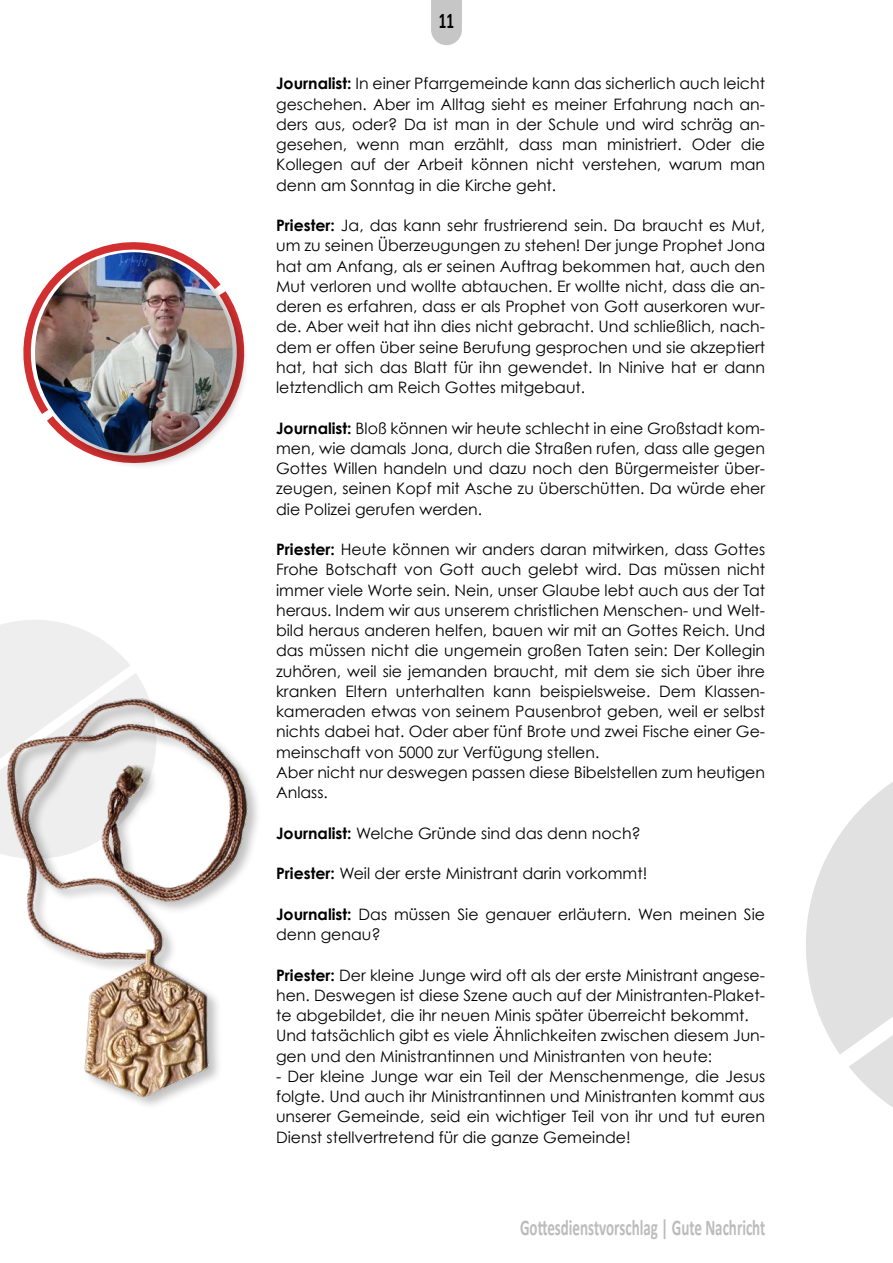
<style>
.page{position:relative;width:893px;height:1263px;background:#fff}
.page>*{position:absolute;margin:0;border:0;box-sizing:border-box;transform-origin:0 0}
.t1{font:700 22.5px "Calibri";color:#bcbcbc;scale:.67 1}
.t2{font:700 22.5px "Calibri";color:#000;scale:.67 1}
.t3{font:15.75px/20.2px "Century Gothic";color:#000;text-align:justify}
.s1{font-weight:700}
</style>
<div class="page">
<svg style="left:431px;top:0;width:31px;height:45px"></svg>
<svg style="left:23px;top:242px;width:156px;height:160px"></svg>
<svg style="left:0;top:620px;width:130px;height:53px"></svg>
<svg style="left:806px;top:782px;width:87px;height:325px"></svg>
<div style="left:36px;top:253px;width:214px;height:217px;background:#000;opacity:.25"></div>
<img style="left:35px;top:252px;width:198px;height:201px">
<div style="left:6px;top:697px;width:256px;height:414px;background:#000;opacity:.25"></div>
<img style="left:0;top:673px;width:250px;height:438px">
<h1 class="t2" style="left:439px;top:6px;width:24px">11</h1>
<p class="t3" style="left:276px;top:73px;width:491px"><span class="s1">Journalist:</span> In einer Pfarrgemeinde kann das sicherlich auch leicht geschehen. Aber im Alltag sieht es meiner Erfahrung nach an&shy;ders aus, oder? Da ist man in der Schule und wird schräg an&shy;gesehen, wenn man erzählt, dass man ministriert. Oder die Kollegen auf der Arbeit können nicht verstehen, warum man denn am Sonntag in die Kirche geht.</p>
<p class="t3" style="left:276px;top:215px;width:491px"><span class="s1">Priester:</span> Ja, das kann sehr frustrierend sein. Da braucht es Mut, um zu seinen Überzeugungen zu stehen! Der junge Prophet Jona hat am Anfang, als er seinen Auftrag bekommen hat, auch den Mut verloren und wollte abtauchen. Er wollte nicht, dass die an&shy;deren es erfahren, dass er als Prophet von Gott auserkoren wur&shy;de. Aber weit hat ihn dies nicht gebracht. Und schließlich, nach&shy;dem er offen über seine Berufung gesprochen und sie akzeptiert hat, hat sich das Blatt für ihn gewendet. In Ninive hat er dann letztendlich am Reich Gottes mitgebaut.</p>
<p class="t3" style="left:276px;top:418px;width:491px"><span class="s1">Journalist:</span> Bloß können wir heute schlecht in eine Großstadt kom&shy;men, wie damals Jona, durch die Straßen rufen, dass alle gegen Gottes Willen handeln und dazu noch den Bürgermeister über&shy;zeugen, seinen Kopf mit Asche zu überschütten. Da würde eher die Polizei gerufen werden.</p>
<p class="t3" style="left:276px;top:539px;width:491px;text-align:left"><span class="s1">Priester:</span> Heute können wir anders daran mitwirken, dass Gottes Frohe Botschaft von Gott auch gelebt wird. Das müssen nicht immer viele Worte sein. Nein, unser Glaube lebt auch aus der Tat heraus. Indem wir aus unserem christlichen Menschen- und Welt&shy;bild heraus anderen helfen, bauen wir mit an Gottes Reich. Und das müssen nicht die ungemein großen Taten sein: Der Kollegin zuhören, weil sie jemanden braucht, mit dem sie sich über ihre kranken Eltern unterhalten kann beispielsweise. Dem Klassen&shy;kameraden etwas von seinem Pausenbrot geben, weil er selbst nichts dabei hat. Oder aber fünf Brote und zwei Fische einer Ge&shy;meinschaft von 5000 zur Verfügung stellen.<br>Aber nicht nur deswegen passen diese Bibelstellen zum heutigen Anlass.</p>
<p class="t3" style="left:276px;top:823px;width:366px"><span class="s1">Journalist:</span> Welche Gründe sind das denn noch?</p>
<p class="t3" style="left:276px;top:863px;width:373px"><span class="s1">Priester:</span> Weil der erste Ministrant darin vorkommt!</p>
<p class="t3" style="left:276px;top:904px;width:490px"><span class="s1">Journalist:</span> Das müssen Sie genauer erläutern. Wen meinen Sie denn genau?</p>
<p class="t3" style="left:276px;top:964px;width:491px;text-align:left"><span class="s1">Priester:</span> Der kleine Junge wird oft als der erste Ministrant angese&shy;hen. Deswegen ist diese Szene auch auf der Ministranten-Plaket&shy;te abgebildet, die ihr neuen Minis später überreicht bekommt.<br>Und tatsächlich gibt es viele Ähnlichkeiten zwischen diesem Jun&shy;gen und den Ministrantinnen und Ministranten von heute:</p>
<p class="t3" style="left:276px;top:1066px;width:491px">- Der kleine Junge war ein Teil der Menschenmenge, die Jesus folgte. Und auch ihr Ministrantinnen und Ministranten kommt aus unserer Gemeinde, seid ein wichtiger Teil von ihr und tut euren Dienst stellvertretend für die ganze Gemeinde!</p>
<h1 class="t1" style="left:520px;top:1213px;width:368px">Gottesdienstvorschlag | Gute Nachricht</h1>
</div>
